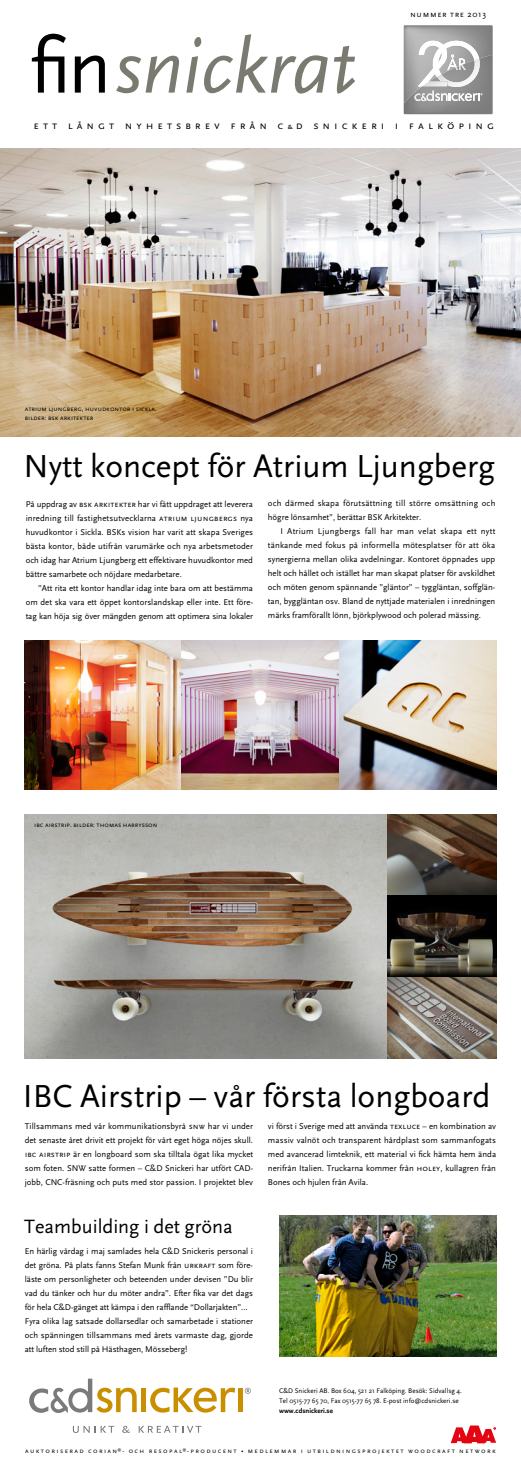
<style>
.page{position:relative;width:521px;height:1474px;background:#fff}
.page>*{position:absolute;margin:0;border:0;box-sizing:border-box;transform-origin:0 0}
.t1{font:italic 79.27px "Scala Sans";color:#7a7a71}
.t2{font:33.25px "Scala Sans";color:#000}
.t3{font:20.12px "Scala Sans";color:#000}
.t4{font:11.38px "Scala Sans Regular SC";letter-spacing:.35em;color:#000}
.t5{font:8.75px/14px "Scala Sans";color:#000;text-align:justify}
.t6{font:8.75px/14px "Scala Sans";letter-spacing:.02em;color:#000}
.t7{font:8.75px "Scala Sans Regular SC";letter-spacing:.08em;color:#000}
.t8{font:7px/9.6px "Scala Sans";color:#000}
.t9{font:7px/8.8px "Scala Sans Regular SC";color:#000}
.t10{font:7px "Scala Sans Regular SC";letter-spacing:.2em;color:#000}
.t11{font:700 7px "Scala Sans";color:#000}
.s1{font-style:normal;font-size:79.71px;color:#000}
.s2{font-size:8.75px}
.s3{font-family:"Scala Sans Caps"}
</style>
<div class="page">
<img style="left:25px;top:641px;width:157px;height:148px">
<img style="left:182px;top:641px;width:157px;height:148px">
<img style="left:339px;top:641px;width:157px;height:148px">
<img style="left:0;top:148px;width:521px;height:288px">
<svg style="left:29px;top:1378px;width:108px;height:35px"></svg>
<hr style="left:142px;top:1388px;width:4px;height:23px;background:#ca8f00">
<svg style="left:150px;top:1387px;width:85px;height:25px"></svg>
<div style="left:238px;top:1388px;width:5px;height:23px;background:#ca8f00"></div>
<svg style="left:73px;top:1425px;width:41px;height:7px"></svg>
<svg style="left:122px;top:1425px;width:8px;height:7px"></svg>
<svg style="left:139px;top:1425px;width:62px;height:7px"></svg>
<svg style="left:245px;top:1387px;width:6px;height:6px"></svg>
<img style="left:404px;top:25px;width:89px;height:30px">
<img style="left:404px;top:55px;width:89px;height:59px">
<svg style="left:414px;top:41px;width:68px;height:60px"></svg>
<img style="left:25px;top:814px;width:363px;height:244px">
<img style="left:279px;top:1215px;width:217px;height:141px">
<svg style="left:388px;top:814px;width:108px;height:82px;background:#57493c"></svg>
<svg style="left:388px;top:896px;width:108px;height:81px;background:#342f26"></svg>
<svg style="left:388px;top:977px;width:108px;height:81px;background:#877e71"></svg>
<svg style="left:451px;top:1425px;width:45px;height:18px"></svg>
<p class="t7" style="left:410px;top:10px;width:78px">nummer tre 2013</p>
<h1 class="t1" style="left:30px;top:24px;width:328px"><span class="s1">fin</span>snickrat</h1>
<h3 class="t4" style="left:34px;top:119px;width:462px">ett långt nyhetsbrev från c<span class="s2">&amp;</span>d snickeri i falköping</h3>
<p class="t9" style="left:25px;top:405px;width:134px">atrium ljungberg, huvudkontor i sickla. bilder: bsk arkitekter</p>
<h2 class="t2" style="left:23px;top:447px;width:473px">Nytt koncept för Atrium Ljungberg</h2>
<p class="t5" style="left:26px;top:497px;width:229px">På uppdrag av <span class="s3">bsk arkitekter</span> har vi fått uppdraget att leverera inredning till fastighetsutvecklarna <span class="s3">atrium ljungbergs</span> nya huvudkontor i Sickla. BSKs vision har varit att skapa Sveriges bästa kontor, både utifrån varumärke och nya arbetsmetoder och idag har Atrium Ljungberg ett effektivare huvudkontor med bättre samarbete och nöjdare medarbetare.</p>
<p class="t5" style="left:26px;top:581px;width:229px;text-indent:12px">”Att rita ett kontor handlar idag inte bara om att bestämma om det ska vara ett öppet kontorslandskap eller inte. Ett före&shy;tag kan höja sig över mängden genom att optimera sina lokaler</p>
<p class="t6" style="left:268px;top:496px;width:229px">och därmed skapa förutsättning till större omsättning och högre lönsamhet”, berättar BSK Arkitekter.</p>
<p class="t5" style="left:268px;top:524px;width:229px;text-indent:12px">I Atrium Ljungbergs fall har man velat skapa ett nytt tänkande med fokus på informella mötesplatser för att öka synergierna mellan olika avdelningar. Kontoret öppnades upp helt och hållet och istället har man skapat platser för avskildhet och möten genom spännande ”gläntor” – tyggläntan, soffglän&shy;tan, byggläntan osv. Bland de nyttjade materialen i inredningen märks framförallt lönn, björkplywood och polerad mässing.</p>
<p class="t9" style="left:34px;top:820px;width:125px">ibc airstrip. bilder: thomas harrysson</p>
<h2 class="t2" style="left:23px;top:1078px;width:469px">IBC Airstrip – vår första longboard</h2>
<p class="t5" style="left:25px;top:1119px;width:230px">Tillsammans med vår kommunikationsbyrå <span class="s3">snw</span> har vi under det senaste året drivit ett projekt för vårt eget höga nöjes skull. <span class="s3">ibc airstrip</span> är en longboard som ska tilltala ögat lika mycket som foten. SNW satte formen – C&amp;D Snickeri har utfört CAD&shy;jobb, CNC-fräsning och puts med stor passion. I projektet blev</p>
<p class="t5" style="left:268px;top:1119px;width:230px">vi först i Sverige med att använda <span class="s3">texluce</span> – en kombination av massiv valnöt och transparent hårdplast som sammanfogats med avancerad limteknik, ett material vi fick hämta hem ända nerifrån Italien. Truckarna kommer från <span class="s3">holey</span>, kullagren från Bones och hjulen från Avila.</p>
<h3 class="t3" style="left:24px;top:1215px;width:210px">Teambuilding i det gröna</h3>
<p class="t5" style="left:25px;top:1244px;width:230px;text-align:left">En härlig vårdag i maj samlades hela C&amp;D Snickeris personal i det gröna. På plats fanns Stefan Munk från <span class="s3">urkraft</span> som före&shy;läste om personligheter och beteenden under devisen ”Du blir vad du tänker och hur du möter andra”. Efter fika var det dags för hela C&amp;D-gänget att kämpa i den rafflande “Dollarjakten”… Fyra olika lag satsade dollarsedlar och samarbetade i stationer och spänningen tillsammans med årets varmaste dag, gjorde att luften stod still på Hästhagen, Mösseberg!</p>
<p class="t8" style="left:279px;top:1386px;width:184px">C&amp;D Snickeri AB. Box 604, 521 21 Falköping. Besök: Sidvallsg 4.<br>Tel 0515-77 65 70, Fax 0515-77 65 78. E-post info@cdsnickeri.se</p>
<p class="t11" style="left:279px;top:1406px;width:55px">www.cdsnickeri.se</p>
<p class="t10" style="left:25px;top:1446px;width:472px">auktoriserad corian<sup>®</sup>- och resopal<sup>®</sup>-producent • medlemmar i utbildningsprojektet woodcraft network</p>
</div>
